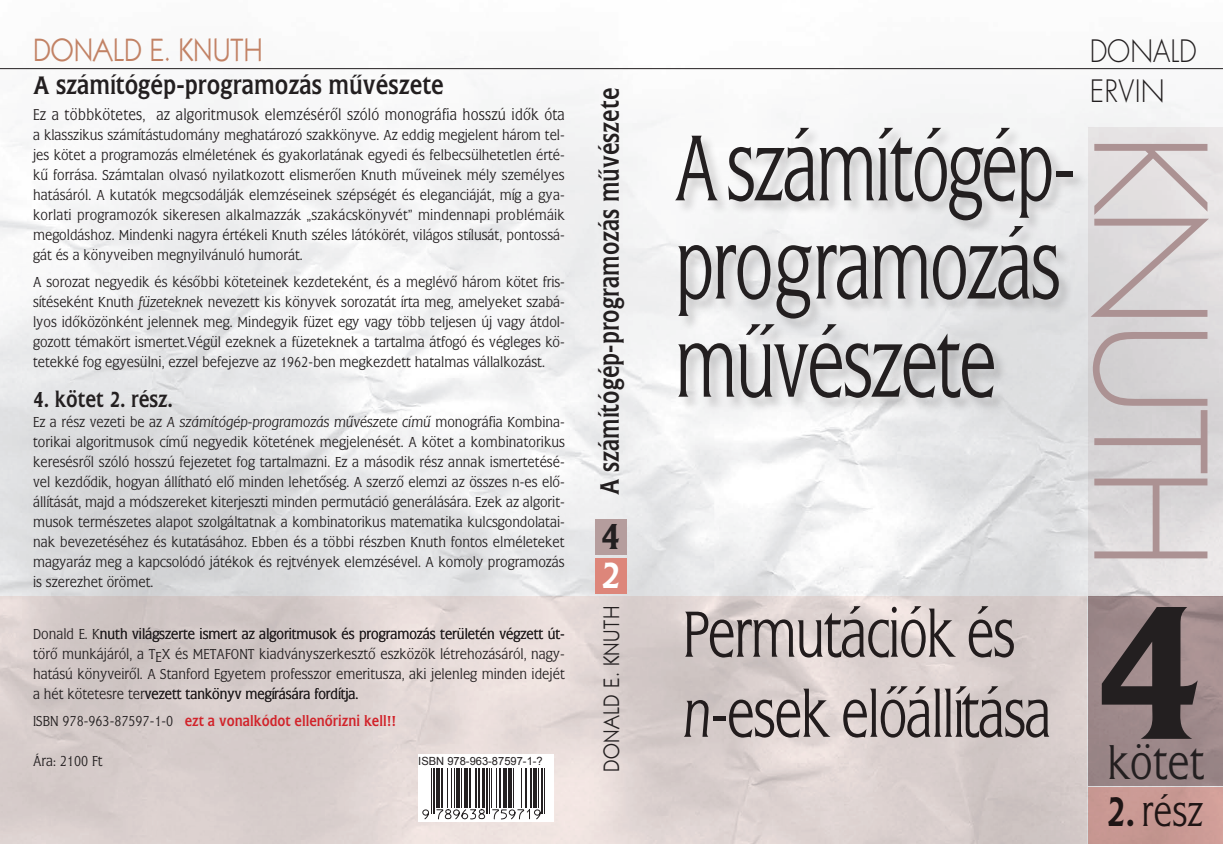
<style>
.page{position:relative;width:1223px;height:844px;background:#fff}
.page>*{position:absolute;margin:0;border:0;box-sizing:border-box;transform-origin:0 0}
.t1{font:197.5px "Flange H";color:#231f20;scale:1.1 1}
.t2{font:300 150px "Futura H";letter-spacing:-.05em;color:#ac9293;scale:.96 1}
.t3{font:300 96.88px "Flange H";letter-spacing:-.03em;color:#231f20;scale:.75 1}
.t4{font:300 96.88px "Flange H";letter-spacing:-.03em;color:#231f20;scale:.73 1}
.t5{font:300 67.5px "Flange H";letter-spacing:-.03em;color:#231f20;scale:.8 1}
.t6{font:300 47.5px "Flange H";color:#231f20;scale:.9 1}
.t7{font:300 42.5px "Flange H";color:#231f20;scale:.85 1}
.t8{font:37.5px "Flange H";color:#231f20}
.t9{font:37.5px "Flange H";color:#fff}
.Címsor_2{font:32.5px "Kabel Itc H";color:#c28265;scale:.9 1}
.t10{font:300 30px "Futura H";letter-spacing:.005em;color:#231f20;scale:.9 1}
.t11{font:300 30px "Futura H";letter-spacing:.005em;color:#231f20;scale:.95 1}
.t12{font:27.5px "Flange H";color:#231f20;scale:.85 1}
.Címsor_2-2{font:26.25px "Flange H";color:#231f20;scale:.9 1}
.Normál__Web{font:22.5px "Flange H";color:#231f20;scale:.9 1}
.t13{font:22.5px "Kabel Itc H";letter-spacing:.02em;color:#231f20;scale:.9 1}
.Normál__Web-2{font:300 16.25px "Flange H";letter-spacing:.01em;color:#231f20;scale:.9 1}
.Normál__Web-3{font:300 15px/20px "Flange H";color:#231f20;text-align:justify;scale:.93 1}
.Csak_szöveg{font:15px "Flange H";color:#d1232a;scale:.93 1}
.Csak_szöveg-2{font:300 15px "Flange H";color:#231f20;scale:.93 1}
.t14{font:11.25px "Arial";color:#231f20}
.s1{font-style:italic}
.s2{font-weight:300;color:#231f20}
.s3{font-weight:400}
</style>
<div class="page">
<div style="left:1088px;top:128px;width:134px;height:468px;background:linear-gradient(to right,#d8d6d7,#e1dfe0)"></div>
<div style="left:1088px;top:595px;width:134px;height:190px;background:linear-gradient(to right,#9b8788,#a48e8f)"></div>
<div style="left:1088px;top:787px;width:134px;height:56px;background:#c99893"></div>
<svg style="left:0;top:595px;width:1087px;height:248px;background:#dad0ce"></svg>
<div style="left:674px;top:125px;width:414px;height:289px;background:#231f20;opacity:.22"></div>
<hr style="left:0;top:68px;width:1222px;height:1px;background:#231f20">
<div style="left:595px;top:558px;width:32px;height:35px;background:#dd867a"></div>
<div style="left:595px;top:519px;width:32px;height:35px;background:#b59d9d"></div>
<div style="left:418px;top:754px;width:135px;height:67px;background:#fff"></div>
<hr style="left:431px;top:754px;width:1px;height:59px;background:#231f20">
<hr style="left:434px;top:754px;width:1px;height:59px;background:#231f20">
<hr style="left:436px;top:754px;width:4px;height:53px;background:#231f20">
<hr style="left:441px;top:754px;width:2px;height:53px;background:#231f20">
<hr style="left:447px;top:754px;width:1px;height:53px;background:#231f20">
<hr style="left:451px;top:754px;width:1px;height:53px;background:#231f20">
<hr style="left:454px;top:754px;width:1px;height:53px;background:#231f20">
<hr style="left:457px;top:754px;width:3px;height:53px;background:#231f20">
<hr style="left:461px;top:754px;width:1px;height:53px;background:#231f20">
<hr style="left:464px;top:754px;width:4px;height:53px;background:#231f20">
<hr style="left:470px;top:754px;width:1px;height:53px;background:#231f20">
<hr style="left:476px;top:754px;width:1px;height:53px;background:#231f20">
<hr style="left:478px;top:754px;width:2px;height:53px;background:#231f20">
<hr style="left:482px;top:754px;width:3px;height:53px;background:#231f20">
<hr style="left:487px;top:754px;width:1px;height:59px;background:#231f20">
<hr style="left:489px;top:754px;width:1px;height:59px;background:#231f20">
<hr style="left:491px;top:754px;width:1px;height:53px;background:#231f20">
<hr style="left:496px;top:754px;width:1px;height:53px;background:#231f20">
<hr style="left:500px;top:754px;width:1px;height:53px;background:#231f20">
<hr style="left:503px;top:754px;width:4px;height:53px;background:#231f20">
<hr style="left:508px;top:754px;width:4px;height:53px;background:#231f20">
<hr style="left:513px;top:754px;width:1px;height:53px;background:#231f20">
<hr style="left:517px;top:754px;width:1px;height:53px;background:#231f20">
<hr style="left:521px;top:754px;width:1px;height:53px;background:#231f20">
<hr style="left:525px;top:754px;width:2px;height:53px;background:#231f20">
<hr style="left:530px;top:754px;width:2px;height:53px;background:#231f20">
<hr style="left:533px;top:754px;width:4px;height:53px;background:#231f20">
<hr style="left:538px;top:754px;width:1px;height:53px;background:#231f20">
<hr style="left:542px;top:754px;width:1px;height:59px;background:#231f20">
<hr style="left:544px;top:754px;width:1px;height:59px;background:#231f20">
<hr style="left:553px;top:754px;width:1px;height:59px;background:#fff">
<svg style="left:422px;top:808px;width:119px;height:11px"></svg>
<div style="left:418px;top:754px;width:135px;height:13px;background:#fff"></div>
<p class="Címsor_2" style="left:33px;top:31px;width:257px">DONALD E. KNUTH</p>
<p class="Címsor_2-2" style="left:33px;top:71px;width:458px">A számítógép-programozás mûvészete</p>
<p class="Normál__Web-2" style="left:33px;top:106px;width:592px">Ez a többkötetes, az algoritmusok elemzésérôl szóló monográfia hosszú idôk óta</p>
<p class="Normál__Web-3" style="left:33px;top:125px;width:573px">a klasszikus számítástudomány meghatározó szakkönyve. Az eddig megjelent három tel&shy;jes kötet a programozás elméletének és gyakorlatának egyedi és felbecsülhetetlen érté&shy;kû forrása. Számtalan olvasó nyilatkozott elismerôen Knuth mûveinek mély személyes hatásáról. A kutatók megcsodálják elemzéseinek szépségét és eleganciáját, míg a gya&shy;korlati programozók sikeresen alkalmazzák „szakácskönyvét” mindennapi problémáik megoldáshoz. Mindenki nagyra értékeli Knuth széles látókörét, világos stílusát, pontossá&shy;gát és a könyveiben megnyilvánuló humorát.</p>
<p class="Normál__Web-3" style="left:33px;top:271px;width:573px">A sorozat negyedik és késôbbi köteteinek kezdeteként, és a meglévô három kötet fris&shy;sítéseként Knuth <span class="s1">füzeteknek</span> nevezett kis könyvek sorozatát írta meg, amelyeket szabá&shy;lyos idôközönként jelennek meg. Mindegyik füzet egy vagy több teljesen új vagy átdol&shy;gozott témakört ismertet.Végül ezeknek a füzeteknek a tartalma átfogó és végleges kö&shy;tetekké fog egyesülni, ezzel befejezve az 1962-ben megkezdett hatalmas vállalkozást.</p>
<p class="Normál__Web" style="left:33px;top:386px;width:156px">4. kötet 2. rész.</p>
<p class="Normál__Web-3" style="left:33px;top:411px;width:573px">Ez a rész vezeti be az <span class="s1">A számítógép-programozás mûvészete címû</span> monográfia Kombina&shy;torikai algoritmusok címû negyedik kötetének megjelenését. A kötet a kombinatorikus keresésrôl szóló hosszú fejezetet fog tartalmazni. Ez a második rész annak ismertetésé&shy;vel kezdôdik, hogyan állítható elô minden lehetôség. A szerzô elemzi az összes n-es elô&shy;állítását, majd a módszereket kiterjeszti minden permutáció generálására. Ezek az algorit&shy;musok természetes alapot szolgáltatnak a kombinatorikus matematika kulcsgondolatai&shy;nak bevezetéséhez és kutatásához. Ebben és a többi részben Knuth fontos elméleteket magyaráz meg a kapcsolódó játékok és rejtvények elemzésével. A komoly programozás is szerezhet örömet.</p>
<p class="Normál__Web-3" style="left:33px;top:624px;width:573px">Donald E. Knuth világszerte ismert az algoritmusok és programozás területén végzett út&shy;törô munkájáról, a TEX és METAFONT kiadványszerkesztô eszközök létrehozásáról, nagy&shy;hatású könyveirôl. A Stanford Egyetem professzor emeritusza, aki jelenleg minden idejét a hét kötetesre tervezett tankönyv megírására fordítja.</p>
<p class="Csak_szöveg" style="left:33px;top:712px;width:392px"><span class="s2">ISBN 978-963-87597-1-0</span> ezt a vonalkódot ellenôrizni kell!!</p>
<p class="Csak_szöveg-2" style="left:33px;top:752px;width:76px">Ára: 2100 Ft</p>
<p class="t14" style="left:418px;top:754px;width:126px">ISBN 978-963-87597-1-?</p>
<p class="t12" style="left:594px;top:494px;width:480px;rotate:-90deg">A számítógép-programozás mûvészete</p>
<p class="t8" style="left:600px;top:515px;width:22px">4</p>
<p class="t9" style="left:600px;top:554px;width:22px">2</p>
<p class="t13" style="left:598px;top:771px;width:186px;rotate:-90deg">DONALD E. KNUTH</p>
<p class="t4" style="left:675px;top:113px;width:551px">A számítógép-</p>
<p class="t3" style="left:675px;top:211px;width:516px">programozás</p>
<p class="t3" style="left:675px;top:309px;width:431px">mûvészete</p>
<p class="t10" style="left:1089px;top:31px;width:121px">DONALD</p>
<p class="t11" style="left:1089px;top:71px;width:81px">ERVIN</p>
<p class="t2" style="left:1245px;top:132px;width:457px;rotate:90deg">KNUTH</p>
<p class="t5" style="left:683px;top:596px;width:417px">Permutációk és</p>
<p class="t5" style="left:683px;top:676px;width:462px"><span class="s1">n</span>-esek elôállítása</p>
<p class="t1" style="left:1090px;top:563px;width:110px">4</p>
<p class="t6" style="left:1107px;top:736px;width:109px">kötet</p>
<p class="t7" style="left:1106px;top:788px;width:116px"><span class="s3">2.</span> rész</p>
</div>
